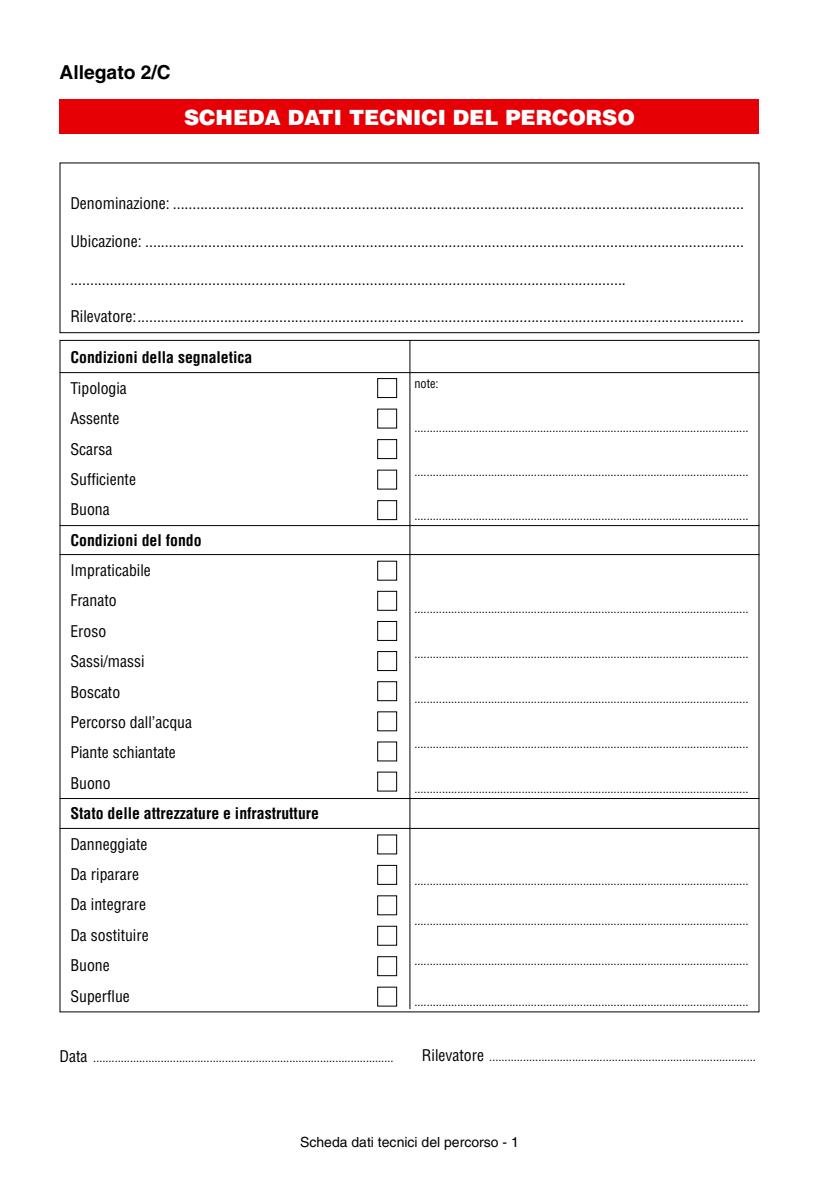
<style>
.page{position:relative;width:819px;height:1191px;background:#fff}
.page>*{position:absolute;margin:0;border:0;box-sizing:border-box;transform-origin:0 0}
.t1{font:900 21px "Helvetica";color:#fff}
.t2{font:700 19.25px "Helvetica";color:#000}
.t3{font:condensed 15.75px/30.4px "Helvetica";color:#000}
.t4{font:700 condensed 15.75px "Helvetica";color:#000}
.t5{font:14px "Helvetica";color:#000}
.t6{font:condensed 12.25px "Helvetica";color:#000}
.s1{font-size:15.75px}
</style>
<div class="page">
<div style="left:60px;top:99px;width:699px;height:35px;background:#e60005"></div>
<div style="left:60px;top:162px;width:699px;height:171px;border:1px solid #000"></div>
<hr style="left:60px;top:372px;width:699px;height:1px;background:#000">
<hr style="left:409px;top:340px;width:1px;height:669px;background:#000">
<div style="left:377px;top:378px;width:20px;height:20px;border:1px solid #000"></div>
<hr style="left:60px;top:525px;width:699px;height:1px;background:#000">
<hr style="left:60px;top:554px;width:699px;height:1px;background:#000">
<hr style="left:60px;top:798px;width:699px;height:1px;background:#000">
<hr style="left:60px;top:828px;width:699px;height:1px;background:#000">
<div style="left:377px;top:409px;width:20px;height:19px;border:1px solid #000"></div>
<div style="left:377px;top:439px;width:20px;height:20px;border:1px solid #000"></div>
<div style="left:377px;top:470px;width:20px;height:19px;border:1px solid #000"></div>
<div style="left:377px;top:500px;width:20px;height:20px;border:1px solid #000"></div>
<div style="left:377px;top:561px;width:20px;height:19px;border:1px solid #000"></div>
<div style="left:377px;top:591px;width:20px;height:20px;border:1px solid #000"></div>
<div style="left:377px;top:621px;width:20px;height:20px;border:1px solid #000"></div>
<div style="left:377px;top:651px;width:20px;height:20px;border:1px solid #000"></div>
<div style="left:377px;top:681px;width:20px;height:20px;border:1px solid #000"></div>
<div style="left:377px;top:711px;width:20px;height:20px;border:1px solid #000"></div>
<div style="left:377px;top:741px;width:20px;height:20px;border:1px solid #000"></div>
<div style="left:377px;top:771px;width:20px;height:20px;border:1px solid #000"></div>
<div style="left:377px;top:834px;width:20px;height:20px;border:1px solid #000"></div>
<div style="left:377px;top:865px;width:20px;height:19px;border:1px solid #000"></div>
<div style="left:377px;top:895px;width:20px;height:20px;border:1px solid #000"></div>
<div style="left:377px;top:925px;width:20px;height:20px;border:1px solid #000"></div>
<div style="left:377px;top:956px;width:20px;height:20px;border:1px solid #000"></div>
<div style="left:377px;top:986px;width:20px;height:20px;border:1px solid #000"></div>
<h2 class="t2" style="left:60px;top:61px;width:113px">Allegato 2/C</h2>
<h1 class="t1" style="left:184px;top:104px;width:66px">SCHEDA</h1>
<h1 class="t1" style="left:288px;top:104px;width:14px">DATI</h1>
<h1 class="t1" style="left:349px;top:104px;width:15px">TECNICI</h1>
<h1 class="t1" style="left:453px;top:104px;width:16px">DEL</h1>
<h1 class="t1" style="left:505px;top:104px;width:17px">PERCORSO</h1>
<p class="t3" style="left:70px;top:188px;width:675px">Denominazione: .................................................................................................................................................</p>
<p class="t3" style="left:70px;top:226px;width:675px">Ubicazione: ........................................................................................................................................................</p>
<p class="t3" style="left:70px;top:263px;width:557px">.............................................................................................................................................</p>
<p class="t3" style="left:70px;top:301px;width:675px">Rilevatore:..........................................................................................................................................................</p>
<p class="t4" style="left:70px;top:348px;width:184px">Condizioni della segnaletica</p>
<p class="t3" style="left:70px;top:373px;width:67px">Tipologia<br>Assente<br>Scarsa<br>Sufficiente<br>Buona</p>
<p class="t4" style="left:70px;top:530px;width:133px">Condizioni del fondo</p>
<p class="t3" style="left:70px;top:555px;width:123px">Impraticabile<br>Franato<br>Eroso<br>Sassi/massi<br>Boscato<br>Percorso dall’acqua<br>Piante schiantate<br>Buono</p>
<p class="t4" style="left:70px;top:803px;width:250px">Stato delle attrezzature e infrastrutture</p>
<p class="t3" style="left:70px;top:828px;width:80px">Danneggiate<br>Da riparare<br>Da integrare<br>Da sostituire<br>Buone<br>Superflue</p>
<p class="t6" style="left:414px;top:375px;width:26px">note:</p>
<p class="t6" style="left:414px;top:420px;width:335px">.............................................................................................................</p>
<p class="t6" style="left:414px;top:464px;width:335px">.............................................................................................................</p>
<p class="t6" style="left:414px;top:508px;width:335px">.............................................................................................................</p>
<p class="t6" style="left:414px;top:601px;width:335px">.............................................................................................................</p>
<p class="t6" style="left:414px;top:646px;width:335px">.............................................................................................................</p>
<p class="t6" style="left:414px;top:691px;width:335px">.............................................................................................................</p>
<p class="t6" style="left:414px;top:736px;width:335px">.............................................................................................................</p>
<p class="t6" style="left:414px;top:781px;width:335px">.............................................................................................................</p>
<p class="t6" style="left:414px;top:872px;width:335px">.............................................................................................................</p>
<p class="t6" style="left:414px;top:913px;width:335px">.............................................................................................................</p>
<p class="t6" style="left:414px;top:953px;width:335px">.............................................................................................................</p>
<p class="t6" style="left:414px;top:993px;width:335px">.............................................................................................................</p>
<p class="t6" style="left:60px;top:1049px;width:335px"><span class="s1">Data</span> ..................................................................................................</p>
<p class="t6" style="left:422px;top:1048px;width:335px"><span class="s1">Rilevatore</span> .......................................................................................</p>
<p class="t5" style="left:300px;top:1133px;width:220px">Scheda dati tecnici del percorso - 1</p>
</div>
